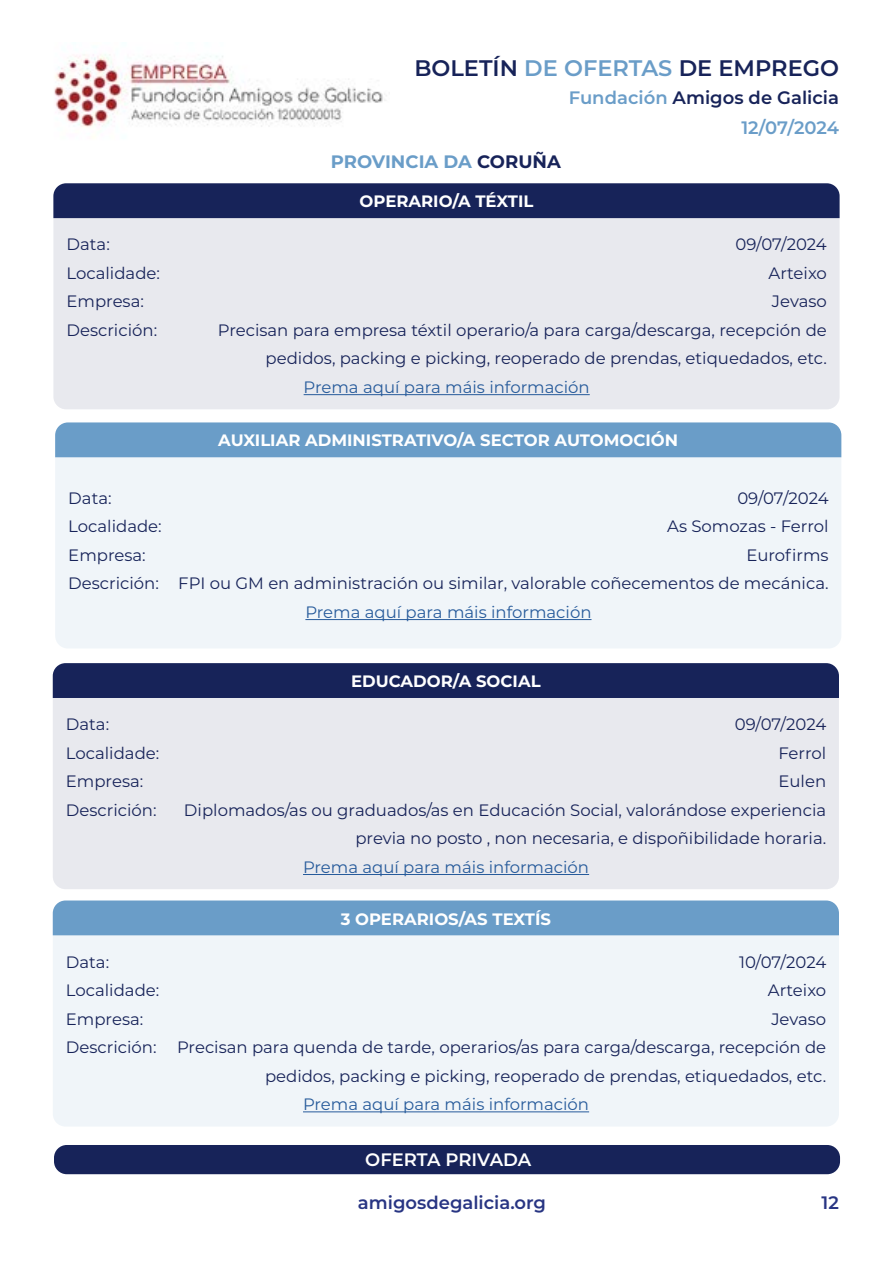
<style>
.page{position:relative;width:893px;height:1263px;background:#fff}
.page>*{position:absolute;margin:0;border:0;box-sizing:border-box;transform-origin:0 0}
.t1{font:600 22.5px "Montserrat";color:#172359}
.t2{font:600 18px "Montserrat";color:#172359}
.t3{font:600 18px "Montserrat";color:#283583}
.t4{font:700 18px "Montserrat";color:#6a9dc8}
.t5{font:600 18px "Montserrat";letter-spacing:-.005em;color:#fff}
.t6{font:600 18px "Montserrat";letter-spacing:-.005em;color:#6a9dc8}
.t7{font:16.5px/28.5px "Montserrat";color:#172359;text-align:right}
.t8{font:16.5px "Montserrat";color:#275b9b}
.t9{font:700 16.5px "Montserrat";color:#fff}
.s1{color:#6a9dc8}
.s2{color:#172359}
</style>
<div class="page">
<img style="left:54px;top:54px;width:333px;height:83px">
<div style="left:54px;top:1145px;width:786px;height:29px;background:#172359;border-radius:13px"></div>
<div style="left:53px;top:218px;width:787px;height:191px;background:#e8e9ee"></div>
<div style="left:53px;top:698px;width:786px;height:191px;background:#e8e9ee"></div>
<div style="left:55px;top:457px;width:786px;height:191px;background:#f0f5f9"></div>
<div style="left:53px;top:935px;width:786px;height:191px;background:#f0f5f9"></div>
<div style="left:53px;top:183px;width:787px;height:35px;background:#172359"></div>
<div style="left:53px;top:663px;width:786px;height:35px;background:#172359"></div>
<div style="left:55px;top:422px;width:786px;height:35px;background:#6a9dc8"></div>
<div style="left:53px;top:900px;width:786px;height:35px;background:#6a9dc8"></div>
<hr style="left:304px;top:394px;width:286px;height:1px;background:#275b9b">
<hr style="left:303px;top:874px;width:286px;height:1px;background:#275b9b">
<hr style="left:305px;top:619px;width:286px;height:1px;background:#275b9b">
<hr style="left:303px;top:1111px;width:286px;height:1px;background:#275b9b">
<h1 class="t1" style="left:414px;top:52px;width:426px">BOLETÍN <span class="s1">DE OFERTAS</span> DE EMPREGO</h1>
<p class="t2" style="left:569px;top:85px;width:272px"><span class="s1">Fundación</span> Amigos de Galicia</p>
<p class="t4" style="left:331px;top:148px;width:232px">PROVINCIA DA <span class="s2">CORUÑA</span></p>
<p class="t9" style="left:359px;top:190px;width:175px">OPERARIO/A TÉXTIL</p>
<p class="t6" style="left:741px;top:115px;width:99px">12/07/2024</p>
<p class="t7" style="left:67px;top:230px;width:45px">Data:</p>
<p class="t7" style="left:736px;top:230px;width:93px">09/07/2024</p>
<p class="t7" style="left:67px;top:258px;width:95px">Localidade:</p>
<p class="t7" style="left:768px;top:258px;width:60px">Arteixo</p>
<p class="t7" style="left:67px;top:287px;width:79px">Empresa:</p>
<p class="t7" style="left:772px;top:287px;width:56px">Jevaso</p>
<p class="t7" style="left:67px;top:315px;width:92px">Descrición:</p>
<p class="t7" style="left:218px;top:315px;width:610px">Precisan para empresa téxtil operario/a para carga/descarga, recepción de pedidos, packing e picking, reoperado de prendas, etiquedados, etc.</p>
<p class="t8" style="left:304px;top:376px;width:288px">Prema aquí para máis información</p>
<p class="t9" style="left:218px;top:429px;width:461px">AUXILIAR ADMINISTRATIVO/A SECTOR AUTOMOCIÓN</p>
<p class="t7" style="left:68px;top:483px;width:45px">Data:</p>
<p class="t7" style="left:737px;top:483px;width:93px">09/07/2024</p>
<p class="t7" style="left:68px;top:512px;width:95px">Localidade:</p>
<p class="t7" style="left:667px;top:512px;width:163px">As Somozas - Ferrol</p>
<p class="t7" style="left:68px;top:540px;width:79px">Empresa:</p>
<p class="t7" style="left:68px;top:540px;width:762px">Eurofirms<br>Descrición: FPI ou GM en administración ou similar, valorable coñecementos de mecánica.</p>
<p class="t8" style="left:305px;top:601px;width:288px">Prema aquí para máis información</p>
<p class="t9" style="left:351px;top:669px;width:191px">EDUCADOR/A SOCIAL</p>
<p class="t7" style="left:66px;top:710px;width:45px">Data:</p>
<p class="t7" style="left:735px;top:710px;width:93px">09/07/2024</p>
<p class="t7" style="left:66px;top:738px;width:95px">Localidade:</p>
<p class="t7" style="left:778px;top:738px;width:49px">Ferrol</p>
<p class="t7" style="left:66px;top:767px;width:79px">Empresa:</p>
<p class="t7" style="left:779px;top:767px;width:49px">Eulen</p>
<p class="t7" style="left:66px;top:795px;width:92px">Descrición:</p>
<p class="t7" style="left:184px;top:795px;width:644px">Diplomados/as ou graduados/as en Educación Social, valorándose experiencia previa no posto , non necesaria, e dispoñibilidade horaria.</p>
<p class="t8" style="left:303px;top:856px;width:288px">Prema aquí para máis información</p>
<p class="t9" style="left:341px;top:907px;width:212px">3 OPERARIOS/AS TEXTÍS</p>
<p class="t7" style="left:66px;top:947px;width:45px">Data:</p>
<p class="t7" style="left:739px;top:947px;width:89px">10/07/2024</p>
<p class="t7" style="left:66px;top:975px;width:95px">Localidade:</p>
<p class="t7" style="left:768px;top:975px;width:60px">Arteixo</p>
<p class="t7" style="left:66px;top:1004px;width:79px">Empresa:</p>
<p class="t7" style="left:66px;top:1004px;width:762px">Jevaso<br>Descrición: Precisan para quenda de tarde, operarios/as para carga/descarga, recepción de pedidos, packing e picking, reoperado de prendas, etiquedados, etc.</p>
<p class="t8" style="left:303px;top:1093px;width:288px">Prema aquí para máis información</p>
<p class="t5" style="left:365px;top:1147px;width:168px">OFERTA PRIVADA</p>
<p class="t3" style="left:358px;top:1190px;width:190px">amigosdegalicia.org</p>
<p class="t3" style="left:822px;top:1190px;width:19px">12</p>
</div>
